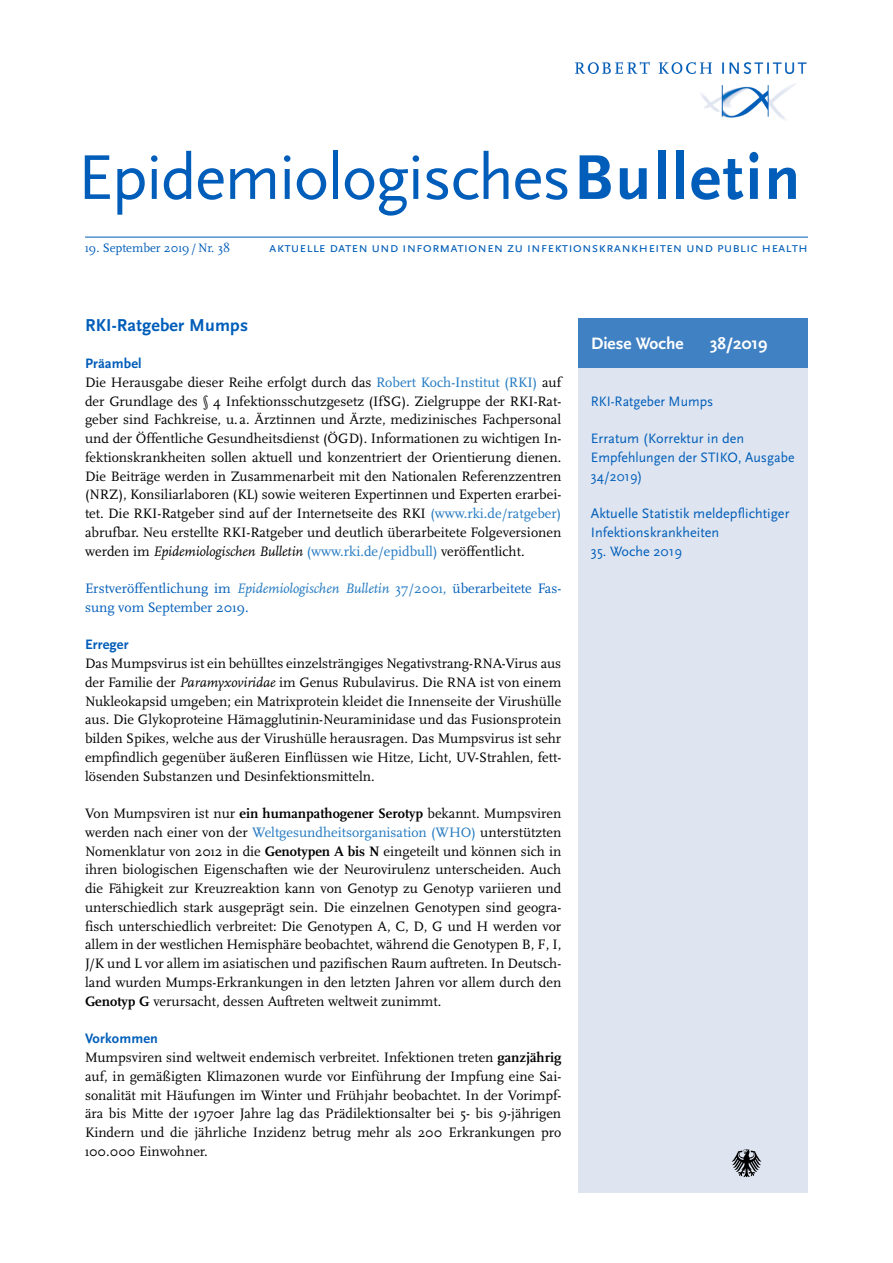
<style>
.page{position:relative;width:893px;height:1263px;background:#fff}
.page>*{position:absolute;margin:0;border:0;box-sizing:border-box;transform-origin:0 0}
.t1{font:66px "Scala Sans Pro";letter-spacing:-.02em;color:#005db9}
.Fließtext_Überschrif{font:700 18px "Scala Sans Pro";letter-spacing:.01em;color:#005db9}
.t2{font:700 17.25px "Scala Sans Pro";color:#fff}
.Fließtext{font:14.25px/18.8px "Scala Pro";color:#000;text-align:justify}
.Inhalt{font:14.25px/18.8px "Scala Sans Pro";color:#005db9}
.Fließtext-2{font:14.25px/18.8px "Scala Pro";color:#005db9}
.Fließtext_Überschrif-2{font:700 14.25px "Scala Sans Pro";letter-spacing:.01em;color:#005db9}
.Inhalt-2{font:14.25px "Scala Sans Pro";color:#005db9;scale:.96 1}
.t3{font:12.75px "Scala Pro";color:#005db9}
.s1{font-weight:700}
.s2{color:#2178c0}
.s3{font-style:italic}
.s4{font-style:italic;color:#2178c0}
</style>
<div class="page">
<hr style="left:85px;top:237px;width:723px;height:1px;background:#005db9">
<img style="left:575px;top:61px;width:232px;height:59px">
<div style="left:578px;top:318px;width:230px;height:875px;background:#dee5f0"></div>
<div style="left:578px;top:318px;width:230px;height:50px;background:#4081c3"></div>
<svg style="left:732px;top:1149px;width:29px;height:28px"></svg>
<h1 class="t1" style="left:78px;top:139px;width:724px">Epidemiologisches<span class="s1">Bulletin</span></h1>
<p class="t3" style="left:85px;top:240px;width:147px">19. September 2019/Nr. 38</p>
<p class="Inhalt" style="left:269px;top:238px;width:540px">aktuelle daten und informationen zu infektionskrankheiten und public health</p>
<p class="Fließtext_Überschrif" style="left:85px;top:314px;width:165px">RKI-Ratgeber Mumps</p>
<p class="Fließtext_Überschrif-2" style="left:85px;top:355px;width:58px">Präambel</p>
<p class="Fließtext" style="left:85px;top:373px;width:478px">Die Herausgabe dieser Reihe erfolgt durch das <span class="s2">Robert Koch-Institut (RKI)</span> auf der Grundlage des § 4 Infektionsschutzgesetz (IfSG). Zielgruppe der RKI-Rat&shy;geber sind Fachkreise, u. a. Ärztinnen und Ärzte, medizinisches Fachpersonal und der Öffentliche Gesundheitsdienst (ÖGD). Informationen zu wichtigen In&shy;fektionskrankheiten sollen aktuell und konzentriert der Orientierung dienen.<br>Die Beiträge werden in Zusammenarbeit mit den Nationalen Referenzzentren (NRZ), Konsiliarlaboren (KL) sowie weiteren Expertinnen und Experten erarbei&shy;tet. Die RKI-Ratgeber sind auf der Internetseite des RKI <span class="s2">(www.rki.de/ratgeber) </span>abrufbar. Neu erstellte RKI-Ratgeber und deutlich überarbeitete Folgeversionen werden im <span class="s3">Epidemiologischen Bulletin</span> <span class="s2">(www.rki.de/epidbull)</span> veröffentlicht.</p>
<p class="Fließtext-2" style="left:85px;top:579px;width:478px">Erstveröffentlichung im <span class="s4">Epidemiologischen Bulletin</span> <span class="s2">37/2001,</span> überarbeitete Fas&shy;sung vom September 2019.</p>
<p class="Fließtext_Überschrif-2" style="left:85px;top:636px;width:45px">Erreger</p>
<p class="Fließtext" style="left:85px;top:654px;width:478px">Das Mumpsvirus ist ein behülltes einzelsträngiges Negativstrang-RNA-Virus aus der Familie der <span class="s3">Paramyxoviridae</span> im Genus Rubulavirus. Die RNA ist von einem Nukleokapsid umgeben; ein Matrixprotein kleidet die Innenseite der Virushülle aus. Die Glykoproteine Hämagglutinin-Neuraminidase und das Fusionsprotein bilden Spikes, welche aus der Virushülle herausragen. Das Mumpsvirus ist sehr empfindlich gegenüber äußeren Einflüssen wie Hitze, Licht, UV-Strahlen, fett&shy;lösenden Substanzen und Desinfektionsmitteln.</p>
<p class="Fließtext" style="left:85px;top:804px;width:478px">Von Mumpsviren ist nur <span class="s1">ein humanpathogener Serotyp</span> bekannt. Mumpsviren werden nach einer von der <span class="s2">Weltgesundheitsorganisation (WHO)</span> unterstützten Nomenklatur von 2012 in die <span class="s1">Genotypen A bis N</span> eingeteilt und können sich in ihren biologischen Eigenschaften wie der Neurovirulenz unterscheiden. Auch die Fähigkeit zur Kreuzreaktion kann von Genotyp zu Genotyp variieren und unterschiedlich stark ausgeprägt sein. Die einzelnen Genotypen sind geogra&shy;fisch unterschiedlich verbreitet: Die Genotypen A, C, D, G und H werden vor allem in der westlichen Hemisphäre beobachtet, während die Genotypen B, F, I, J/K und L vor allem im asiatischen und pazifischen Raum auftreten. In Deutsch&shy;land wurden Mumps-Erkrankungen in den letzten Jahren vor allem durch den <span class="s1">Genotyp G</span> verursacht, dessen Auftreten weltweit zunimmt.</p>
<p class="Fließtext_Überschrif-2" style="left:85px;top:1030px;width:74px">Vorkommen</p>
<p class="Fließtext" style="left:85px;top:1048px;width:478px">Mumpsviren sind weltweit endemisch verbreitet. Infektionen treten <span class="s1">ganzjährig </span>auf, in gemäßigten Klimazonen wurde vor Einführung der Impfung eine Sai&shy;sonalität mit Häufungen im Winter und Frühjahr beobachtet. In der Vorimpf&shy;ära bis Mitte der 1970er Jahre lag das Prädilektionsalter bei 5- bis 9-jährigen Kindern und die jährliche Inzidenz betrug mehr als 200 Erkrankungen pro 100.000 Einwohner.</p>
<p class="t2" style="left:591px;top:334px;width:94px">Diese Woche</p>
<p class="t2" style="left:710px;top:334px;width:59px">38/2019</p>
<p class="Inhalt-2" style="left:591px;top:393px;width:129px">RKI-Ratgeber Mumps</p>
<p class="Inhalt" style="left:591px;top:429px;width:205px">Erratum (Korrektur in den<br>Empfehlungen der STIKO, Ausgabe<br>34/2019)</p>
<p class="Inhalt" style="left:591px;top:504px;width:200px">Aktuelle Statistik meldepflichtiger</p>
<p class="Inhalt" style="left:591px;top:523px;width:130px">Infektionskrankheiten</p>
<p class="Inhalt" style="left:591px;top:541px;width:93px">35. Woche 2019</p>
</div>
